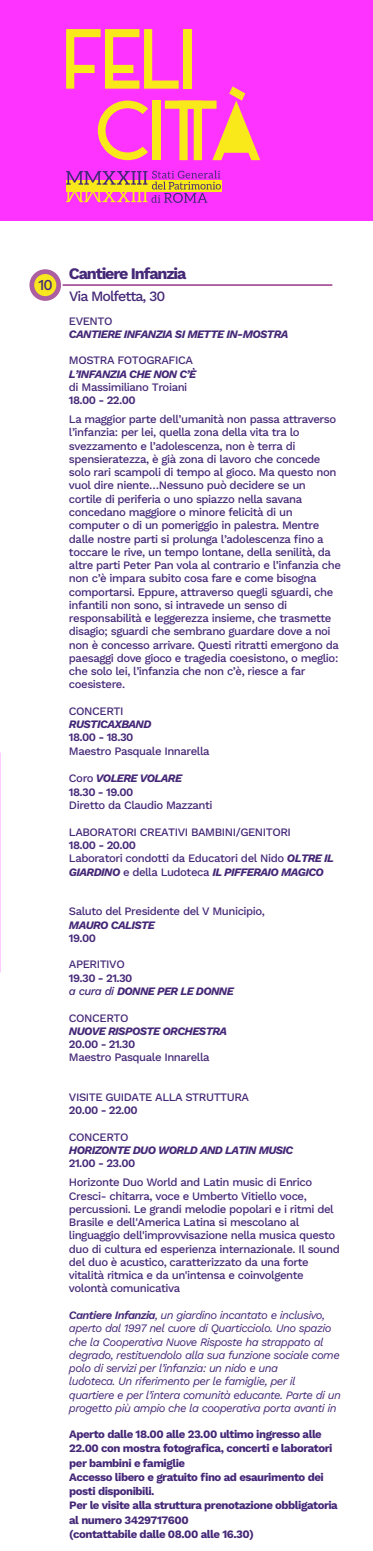
<style>
.page{position:relative;width:373px;height:1551px;background:#fff}
.page>*{position:absolute;margin:0;border:0;box-sizing:border-box;transform-origin:0 0}
.t1{font:700 16.11px "Work Sans";letter-spacing:-.07em;color:#452877}
.t2{font:500 15.15px "Work Sans";color:#452877}
.t3{font:500 14.19px "Work Sans";letter-spacing:-.07em;color:#452877}
.t4{font:500 11.37px/13.3px "Work Sans";letter-spacing:-.04em;color:#452877}
.t5{font:italic 11.37px/13.3px "Work Sans";letter-spacing:-.05em;color:#452877}
.t6{font:700 11.37px/14.2px "Work Sans";letter-spacing:-.04em;color:#452877}
.t7{font:italic 700 11.37px/13.3px "Work Sans";letter-spacing:-.05em;color:#452877}
.t8{font:600 11.37px "Work Sans";letter-spacing:-.05em;color:#452877}
.s1{font-weight:500;font-style:normal}
.s2{font-weight:600;font-style:normal}
.s3{font-weight:600}
.s4{font-weight:700;font-style:italic}
.s5{font-weight:500}
</style>
<div class="page">
<div style="left:32px;top:272px;width:27px;height:26px;background:#f8e71e;border-radius:50%"></div>
<div style="left:29px;top:269px;width:32px;height:32px;border:5px solid #ad5ea0;border-radius:50%"></div>
<hr style="left:63px;top:284px;width:269px;height:2px;background:#ad5ea0">
<div style="left:0;top:0;width:373px;height:221px;background:#f3f"></div>
<svg style="left:66px;top:29px;width:194px;height:131px"></svg>
<div style="left:66px;top:181px;width:156px;height:11px;background:#f9e81a"></div>
<svg style="left:66px;top:171px;width:155px;height:32px"></svg>
<hr style="left:0;top:1550px;width:373px;height:1px;background:#f3f">
<hr style="left:372px;top:1475px;width:1px;height:75px;background:#f3f">
<h2 class="t2" style="left:38px;top:274px;width:16px">10</h2>
<h1 class="t1" style="left:69px;top:261px;width:119px">Cantiere Infanzia</h1>
<p class="t3" style="left:69px;top:285px;width:98px">Via Molfetta, 30</p>
<p class="t4" style="left:69px;top:313px;width:45px">EVENTO</p>
<p class="t7" style="left:69px;top:326px;width:221px">CANTIERE INFANZIA SI METTE IN-MOSTRA</p>
<p class="t4" style="left:69px;top:353px;width:125px">MOSTRA FOTOGRAFICA</p>
<p class="t7" style="left:69px;top:366px;width:129px">L’INFANZIA CHE NON C’È</p>
<p class="t4" style="left:69px;top:380px;width:120px">di Massimiliano Troiani</p>
<p class="t8" style="left:69px;top:391px;width:68px">18.00 - 22.00</p>
<p class="t4" style="left:69px;top:412px;width:273px">La maggior parte dell’umanità non passa attraverso l’infanzia: per lei, quella zona della vita tra lo svezzamento e l’adolescenza, non è terra di spensieratezza, è già zona di lavoro che concede solo rari scampoli di tempo al gioco. Ma questo non vuol dire niente…Nessuno può decidere se un cortile di periferia o uno spiazzo nella savana concedano maggiore o minore felicità di un computer o di un pomeriggio in palestra. Mentre dalle nostre parti si prolunga l’adolescenza fino a toccare le rive, un tempo lontane, della senilità, da altre parti Peter Pan vola al contrario e l’infanzia che non c’è impara subito cosa fare e come bisogna comportarsi. Eppure, attraverso quegli sguardi, che infantili non sono, si intravede un senso di responsabilità e leggerezza insieme, che trasmette disagio; sguardi che sembrano guardare dove a noi non è concesso arrivare. Questi ritratti emergono da paesaggi dove gioco e tragedia coesistono, o meglio: che solo lei, l’infanzia che non c’è, riesce a far coesistere.</p>
<p class="t4" style="left:69px;top:704px;width:56px">CONCERTI</p>
<p class="t7" style="left:69px;top:717px;width:84px">RUSTICAXBAND</p>
<p class="t8" style="left:69px;top:729px;width:66px">18.00 - 18.30</p>
<p class="t4" style="left:69px;top:744px;width:142px">Maestro Pasquale Innarella</p>
<p class="t7" style="left:69px;top:771px;width:115px"><span class="s1">Coro</span> VOLERE VOLARE<br><span class="s2">18.30 - 19.00</span></p>
<p class="t4" style="left:69px;top:798px;width:145px">Diretto da Claudio Mazzanti</p>
<p class="t4" style="left:69px;top:824px;width:223px">LABORATORI CREATIVI BAMBINI/GENITORI</p>
<p class="t4" style="left:69px;top:838px;width:266px"><span class="s3">18.00 - 20.00<br></span>Laboratori condotti da Educatori del Nido <span class="s4">OLTRE IL<br>GIARDINO</span> e della Ludoteca <span class="s4">IL PIFFERAIO MAGICO</span></p>
<p class="t4" style="left:69px;top:904px;width:197px">Saluto del Presidente del V Municipio,</p>
<p class="t7" style="left:69px;top:917px;width:87px">MAURO CALISTE</p>
<p class="t8" style="left:69px;top:929px;width:29px">19.00</p>
<p class="t4" style="left:69px;top:957px;width:57px">APERITIVO</p>
<p class="t7" style="left:69px;top:970px;width:166px"><span class="s2">19.30 - 21.30<br></span><span class="s5">a cura di</span> DONNE PER LE DONNE</p>
<p class="t4" style="left:69px;top:1010px;width:61px">CONCERTO</p>
<p class="t7" style="left:69px;top:1023px;width:160px">NUOVE RISPOSTE ORCHESTRA</p>
<p class="t8" style="left:69px;top:1035px;width:68px">20.00 - 21.30</p>
<p class="t4" style="left:69px;top:1050px;width:142px">Maestro Pasquale Innarella</p>
<p class="t4" style="left:69px;top:1090px;width:182px">VISITE GUIDATE ALLA STRUTTURA</p>
<p class="t8" style="left:69px;top:1101px;width:70px">20.00 - 22.00</p>
<p class="t4" style="left:69px;top:1129px;width:61px">CONCERTO</p>
<p class="t7" style="left:69px;top:1142px;width:226px">HORIZONTE DUO WORLD AND LATIN MUSIC</p>
<p class="t8" style="left:69px;top:1154px;width:68px">21.00 - 23.00</p>
<p class="t4" style="left:69px;top:1175px;width:272px">Horizonte Duo World and Latin music di Enrico Cresci- chitarra, voce e Umberto Vitiello voce, percussioni. Le grandi melodie popolari e i ritmi del Brasile e dell'America Latina si mescolano al linguaggio dell'improvvisazione nella musica questo duo di cultura ed esperienza internazionale. Il sound del duo è acustico, caratterizzato da una forte vitalità ritmica e da un'intensa e coinvolgente volontà comunicativa</p>
<p class="t5" style="left:69px;top:1307px;width:273px"><span class="s3">Cantiere Infanzia</span>, un giardino incantato e inclusivo, aperto dal 1997 nel cuore di Quarticciolo. Uno spazio che la Cooperativa Nuove Risposte ha strappato al degrado, restituendolo alla sua funzione sociale come polo di servizi per l’infanzia: un nido e una<br>ludoteca. Un riferimento per le famiglie, per il quartiere e per l’intera comunità educante. Parte di un progetto più ampio che la cooperativa porta avanti in</p>
<p class="t6" style="left:69px;top:1426px;width:270px">Aperto dalle 18.00 alle 23.00 ultimo ingresso alle 22.00 con mostra fotografica, concerti e laboratori per bambini e famiglie<br>Accesso libero e gratuito fino ad esaurimento dei posti disponibili.<br>Per le visite alla struttura prenotazione obbligatoria al numero 3429717600<br>(contattabile dalle 08.00 alle 16.30)</p>
</div>
